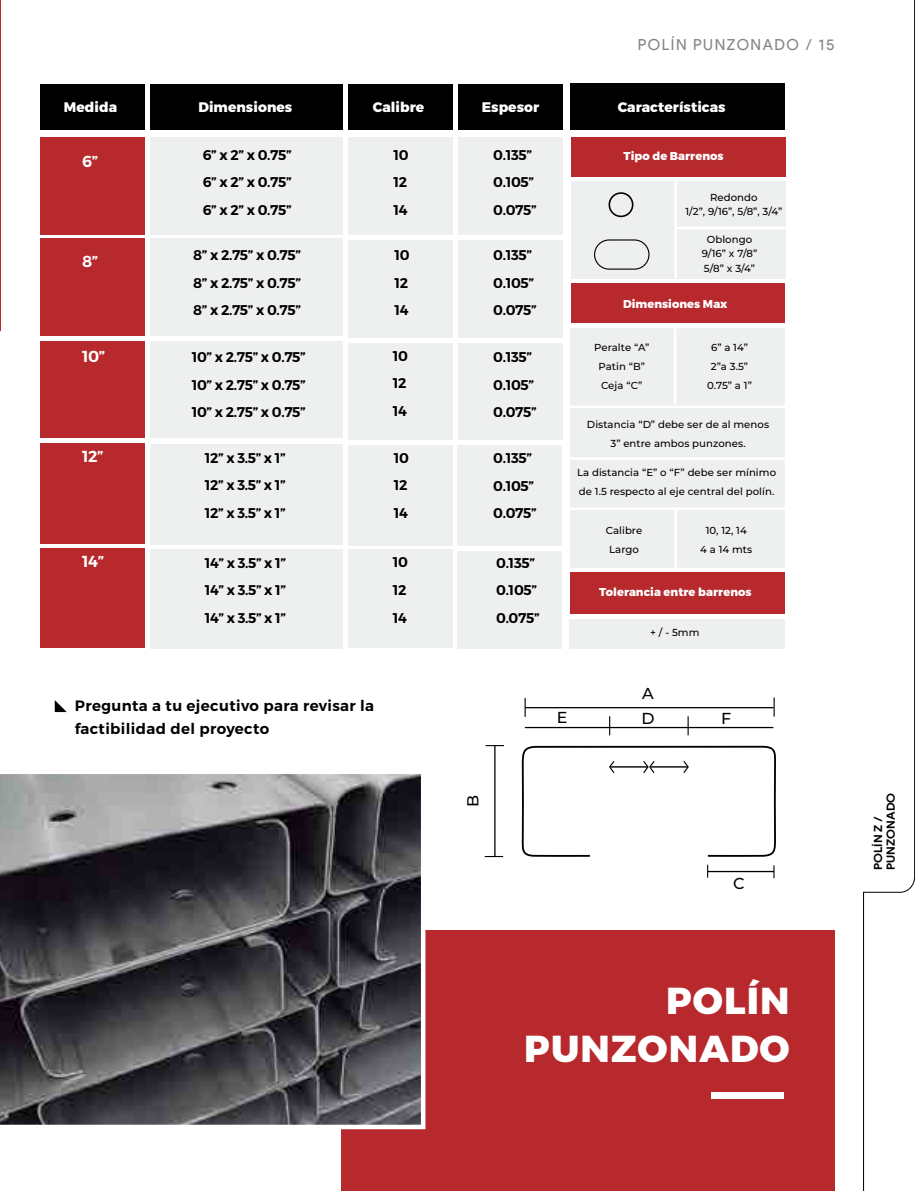
<style>
.page{position:relative;width:915px;height:1191px;background:#fff}
.page>*{position:absolute;margin:0;border:0;box-sizing:border-box;transform-origin:0 0}
.t1{font:800 37.5px/48px "Montserrat";letter-spacing:.03em;color:#fff;text-align:right}
.t2{font:600 15.9px "Montserrat";color:#fff}
.t3{font:500 15.9px "Montserrat";color:#000}
.t4{font:15.3px "Product Sans";letter-spacing:.1em;color:#808285}
.t5{font:600 15px/22.5px "Montserrat";letter-spacing:.025em;color:#000}
.t6{font:600 14.1px/27.6px "Montserrat";letter-spacing:-.025em;color:#000;text-align:justify}
.t7{font:800 13.8px "Montserrat";letter-spacing:.005em;color:#fff}
.t8{font:800 11.4px "Montserrat";letter-spacing:.005em;color:#fff}
.t9{font:700 11.25px/12.6px "Product Sans";letter-spacing:.01em;color:#000;scale:1.07 1}
.t10{font:500 10.2px/18.9px "Montserrat";letter-spacing:.005em;color:#000;text-align:center}
</style>
<div class="page">
<div style="left:341px;top:930px;width:493px;height:261px;background:#b7292d"></div>
<div style="left:711px;top:1092px;width:72px;height:7px;background:#fff"></div>
<hr style="left:494px;top:745px;width:1px;height:111px;background:#000">
<svg style="left:485px;top:745px;width:19px;height:1px"></svg>
<svg style="left:484px;top:856px;width:19px;height:1px"></svg>
<hr style="left:707px;top:871px;width:66px;height:1px;background:#000">
<svg style="left:773px;top:865px;width:1px;height:13px"></svg>
<svg style="left:707px;top:864px;width:1px;height:13px"></svg>
<hr style="left:525px;top:707px;width:248px;height:1px;background:#000">
<svg style="left:773px;top:697px;width:1px;height:19px"></svg>
<svg style="left:524px;top:698px;width:1px;height:19px"></svg>
<hr style="left:524px;top:727px;width:249px;height:1px;background:#000">
<svg style="left:609px;top:716px;width:1px;height:19px"></svg>
<svg style="left:687px;top:716px;width:1px;height:19px"></svg>
<svg style="left:521px;top:745px;width:255px;height:112px"></svg>
<svg style="left:0;top:774px;width:425px;height:355px;background:#525256"></svg>
<svg style="left:55px;top:700px;width:12px;height:12px"></svg>
<div style="left:571px;top:284px;width:214px;height:39px;background:#b7292d"></div>
<div style="left:569px;top:572px;width:215px;height:42px;background:#b7292d"></div>
<div style="left:348px;top:137px;width:104px;height:97px;background:#eeefef"></div>
<div style="left:458px;top:137px;width:105px;height:97px;background:#eeefef"></div>
<div style="left:458px;top:240px;width:105px;height:97px;background:#eeefef"></div>
<div style="left:458px;top:343px;width:105px;height:96px;background:#eeefef"></div>
<div style="left:457px;top:445px;width:104px;height:100px;background:#eeefef"></div>
<div style="left:456px;top:551px;width:105px;height:97px;background:#eeefef"></div>
<div style="left:348px;top:240px;width:104px;height:97px;background:#eeefef"></div>
<div style="left:348px;top:343px;width:105px;height:97px;background:#eeefef"></div>
<div style="left:348px;top:445px;width:104px;height:100px;background:#eeefef"></div>
<div style="left:348px;top:549px;width:104px;height:99px;background:#eeefef"></div>
<div style="left:41px;top:84px;width:104px;height:46px;background:#000"></div>
<div style="left:150px;top:84px;width:193px;height:46px;background:#000"></div>
<div style="left:570px;top:137px;width:215px;height:39px;background:#b7292d"></div>
<div style="left:348px;top:84px;width:104px;height:46px;background:#000"></div>
<div style="left:458px;top:84px;width:105px;height:46px;background:#000"></div>
<div style="left:569px;top:84px;width:215px;height:46px;background:#000"></div>
<div style="left:570px;top:181px;width:215px;height:97px;background:#eeefef"></div>
<div style="left:570px;top:328px;width:215px;height:239px;background:#eeefef"></div>
<div style="left:569px;top:619px;width:215px;height:30px;background:#eeefef"></div>
<div style="left:150px;top:137px;width:193px;height:97px;background:#eeefef"></div>
<div style="left:150px;top:238px;width:193px;height:98px;background:#eeefef"></div>
<div style="left:150px;top:341px;width:193px;height:97px;background:#eeefef"></div>
<div style="left:150px;top:444px;width:193px;height:100px;background:#eeefef"></div>
<div style="left:150px;top:549px;width:193px;height:99px;background:#eeefef"></div>
<div style="left:41px;top:137px;width:104px;height:97px;background:#b7292d"></div>
<div style="left:40px;top:238px;width:105px;height:98px;background:#b7292d"></div>
<div style="left:41px;top:342px;width:104px;height:96px;background:#b7292d"></div>
<div style="left:41px;top:443px;width:104px;height:100px;background:#b7292d"></div>
<div style="left:40px;top:549px;width:105px;height:99px;background:#b7292d"></div>
<div style="left:608px;top:192px;width:25px;height:25px;border:2px solid #000;border-radius:50%"></div>
<hr style="left:674px;top:181px;width:2px;height:97px;background:#fff">
<hr style="left:673px;top:328px;width:3px;height:77px;background:#fff">
<hr style="left:674px;top:508px;width:2px;height:59px;background:#fff">
<hr style="left:675px;top:227px;width:111px;height:2px;background:#fff">
<hr style="left:568px;top:406px;width:221px;height:2px;background:#fff">
<hr style="left:566px;top:457px;width:221px;height:3px;background:#fff">
<hr style="left:568px;top:507px;width:221px;height:3px;background:#fff">
<div style="left:593px;top:239px;width:56px;height:31px;border:1px solid #000;border-radius:15px"></div>
<svg style="left:863px;top:879px;width:51px;height:312px"></svg>
<p class="t4" style="left:637px;top:36px;width:198px">POLÍN PUNZONADO / 15</p>
<p class="t7" style="left:64px;top:98px;width:55px">Medida</p>
<p class="t7" style="left:198px;top:98px;width:95px">Dimensiones</p>
<p class="t7" style="left:373px;top:98px;width:53px">Calibre</p>
<p class="t7" style="left:481px;top:98px;width:59px">Espesor</p>
<p class="t2" style="left:82px;top:151px;width:17px">6”</p>
<p class="t2" style="left:82px;top:251px;width:17px">8”</p>
<p class="t2" style="left:82px;top:347px;width:24px">10”</p>
<p class="t2" style="left:82px;top:447px;width:23px">12”</p>
<p class="t2" style="left:82px;top:551px;width:23px">14”</p>
<p class="t6" style="left:203px;top:141px;width:90px">6” x 2” x 0.75” 6” x 2” x 0.75” 6” x 2” x 0.75”</p>
<p class="t6" style="left:193px;top:241px;width:109px">8” x 2.75” x 0.75” 8” x 2.75” x 0.75” 8” x 2.75” x 0.75”</p>
<p class="t6" style="left:192px;top:343px;width:115px">10” x 2.75” x 0.75” 10” x 2.75” x 0.75” 10” x 2.75” x 0.75”</p>
<p class="t6" style="left:205px;top:444px;width:82px">12” x 3.5” x 1” 12” x 3.5” x 1” 12” x 3.5” x 1”</p>
<p class="t6" style="left:205px;top:549px;width:83px">14” x 3.5” x 1” 14” x 3.5” x 1” 14” x 3.5” x 1”</p>
<p class="t6" style="left:393px;top:141px;width:17px">10<br>12<br>14</p>
<p class="t6" style="left:493px;top:141px;width:45px;text-align:left">0.135”<br>0.105”<br>0.075”</p>
<p class="t6" style="left:493px;top:241px;width:45px;text-align:left">0.135”<br>0.105”<br>0.075”</p>
<p class="t6" style="left:493px;top:343px;width:45px;text-align:left">0.135”<br>0.105”<br>0.075”</p>
<p class="t6" style="left:493px;top:444px;width:45px;text-align:left">0.135”<br>0.105”<br>0.075”</p>
<p class="t6" style="left:496px;top:549px;width:45px;text-align:left">0.135”<br>0.105”<br>0.075”</p>
<p class="t6" style="left:394px;top:241px;width:17px">10<br>12<br>14</p>
<p class="t6" style="left:392px;top:342px;width:17px">10<br>12<br>14</p>
<p class="t6" style="left:394px;top:444px;width:17px">10<br>12<br>14</p>
<p class="t6" style="left:392px;top:549px;width:17px">10<br>12<br>14</p>
<p class="t7" style="left:617px;top:98px;width:109px">Características</p>
<p class="t8" style="left:623px;top:149px;width:102px">Tipo de Barrenos</p>
<p class="t10" style="left:685px;top:189px;width:98px;line-height:14.5px">Redondo<br>1/2”, 9/16”, 5/8”, 3/4”</p>
<p class="t10" style="left:701px;top:232px;width:57px;line-height:14.5px">Oblongo<br>9/16” x 7/8”<br>5/8” x 3/4”</p>
<p class="t8" style="left:622px;top:296px;width:106px">Dimensiones Max</p>
<p class="t10" style="left:594px;top:338px;width:57px">Peralte “A”<br>Patin “B”<br>Ceja “C”</p>
<p class="t10" style="left:707px;top:338px;width:46px">6” a 14”<br>2”a 3.5”<br>0.75” a 1”</p>
<p class="t10" style="left:586px;top:414px;width:184px">Distancia “D” debe ser de al menos<br>3” entre ambos punzones.</p>
<p class="t10" style="left:577px;top:463px;width:200px;text-align:left">La distancia “E” o “F” debe ser mínimo de 1.5 respecto al eje central del polín.</p>
<p class="t10" style="left:605px;top:520px;width:38px">Calibre<br>Largo</p>
<p class="t10" style="left:700px;top:520px;width:54px">10, 12, 14<br>4 a 14 mts</p>
<p class="t8" style="left:599px;top:584px;width:154px">Tolerancia entre barrenos</p>
<p class="t10" style="left:650px;top:623px;width:51px">+ / - 5mm</p>
<p class="t5" style="left:75px;top:695px;width:301px">Pregunta a tu ejecutivo para revisar la factibilidad del proyecto</p>
<p class="t3" style="left:642px;top:682px;width:13px">A</p>
<p class="t3" style="left:556px;top:706px;width:12px">E</p>
<p class="t3" style="left:641px;top:707px;width:15px">D</p>
<p class="t3" style="left:721px;top:707px;width:12px">F</p>
<p class="t3" style="left:461px;top:807px;width:14px;rotate:-90deg">B</p>
<p class="t3" style="left:732px;top:872px;width:13px">C</p>
<h1 class="t1" style="left:524px;top:978px;width:267px">POLÍN<br>PUNZONADO</h1>
<p class="t9" style="left:871px;top:870px;width:74px;rotate:-90deg">POLÍN Z /<br>PUNZONADO</p>
</div>
